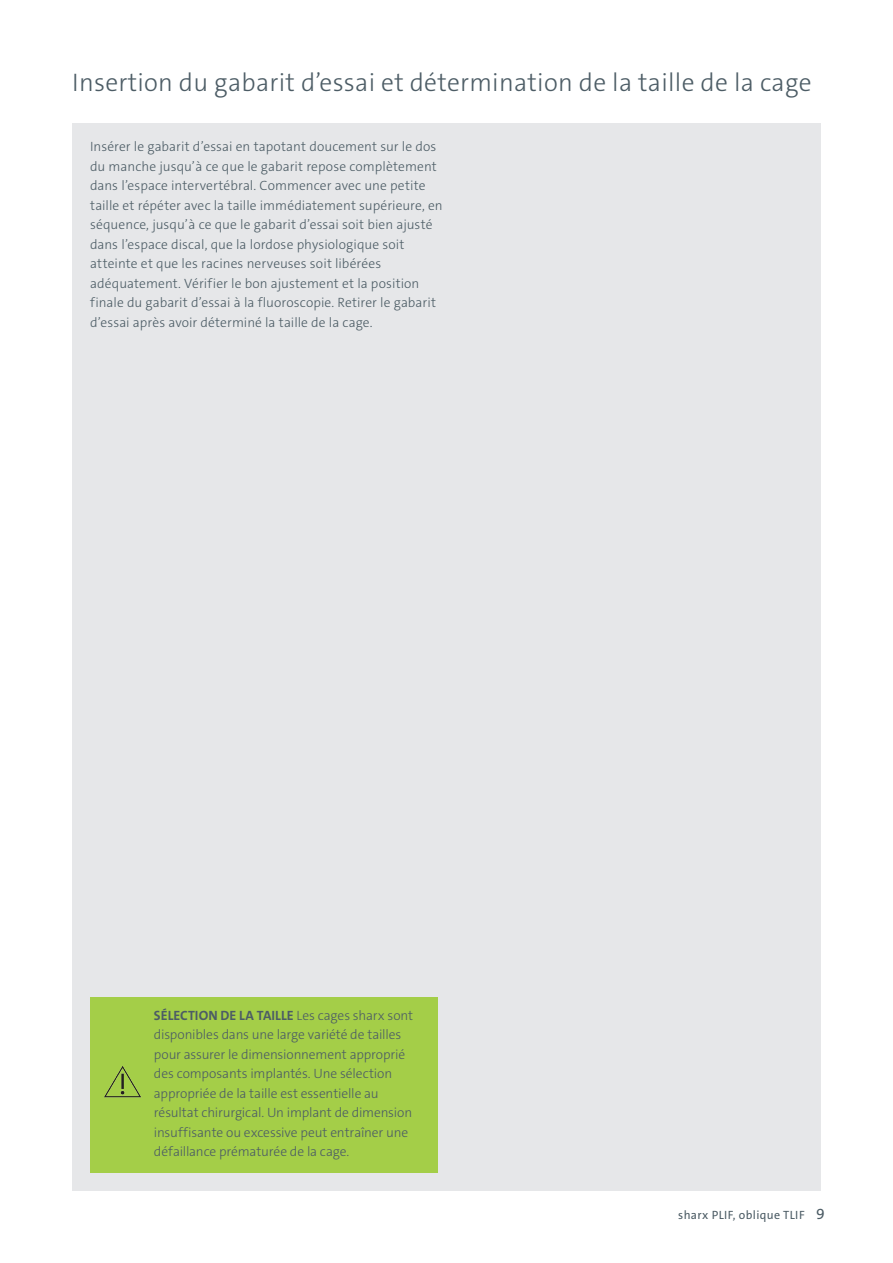
<style>
.page{position:relative;width:893px;height:1263px;background:#fff}
.page>*{position:absolute;margin:0;border:0;box-sizing:border-box;transform-origin:0 0}
.t1{font:300 25.5px "The Sans C4 s";letter-spacing:.01em;color:#4c5c65}
.t2{font:300 13.5px/19.5px "The Sans C4 s";color:#4c5c65}
.t3{font:12px "The Sans C4 s";letter-spacing:.03em;color:#4c5c65}
.s1{font-weight:700}
.s2{font-size:15px}
</style>
<div class="page">
<div style="left:72px;top:123px;width:749px;height:1068px;background:#e6e7e9"></div>
<div style="left:90px;top:997px;width:348px;height:176px;background:#a4ce48"></div>
<img style="left:104px;top:1066px;width:37px;height:32px">
<h1 class="t1" style="left:72px;top:66px;width:741px">Insertion du gabarit d’essai et détermination de la taille de la cage</h1>
<p class="t2" style="left:90px;top:137px;width:354px">Insérer le gabarit d’essai en tapotant doucement sur le dos du manche jusqu’à ce que le gabarit repose complètement dans l’espace intervertébral. Commencer avec une petite taille et répéter avec la taille immédiatement supérieure, en séquence, jusqu’à ce que le gabarit d’essai soit bien ajusté dans l’espace discal, que la lordose physiologique soit atteinte et que les racines nerveuses soit libérées adéquatement. Vérifier le bon ajustement et la position finale du gabarit d’essai à la fluoroscopie. Retirer le gabarit d’essai après avoir déterminé la taille de la cage.</p>
<p class="t2" style="left:154px;top:1006px;width:261px"><span class="s1">SÉLECTION DE LA TAILLE</span> Les cages sharx sont disponibles dans une large variété de tailles pour assurer le dimensionnement approprié des composants implantés. Une sélection appropriée de la taille est essentielle au résultat chirurgical. Un implant de dimension insuffisante ou excessive peut entraîner une défaillance prématurée de la cage.</p>
<p class="t3" style="left:678px;top:1207px;width:148px">sharx PLIF, oblique TLIF <span class="s2">9</span></p>
</div>
